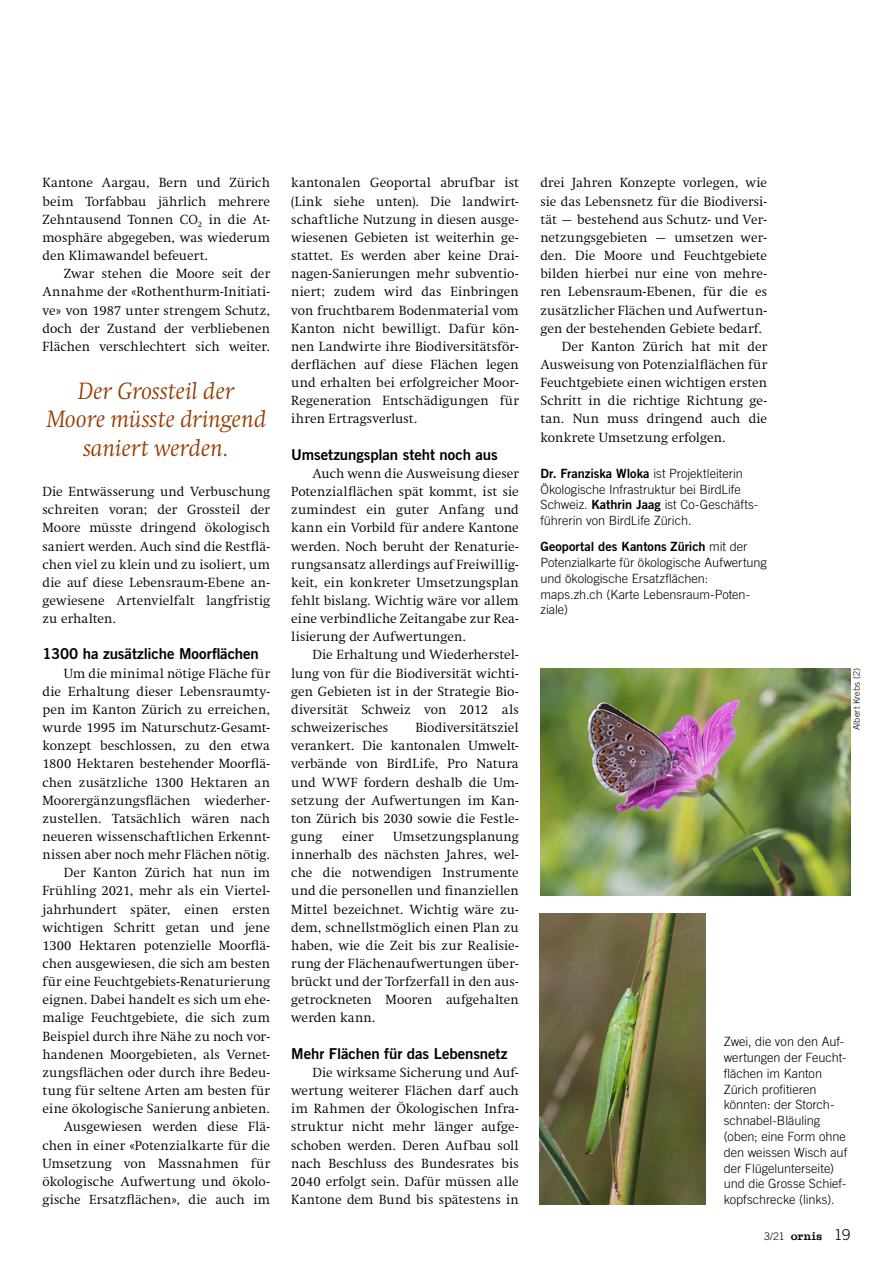
<style>
.page{position:relative;width:893px;height:1263px;background:#fff}
.page>*{position:absolute;margin:0;border:0;box-sizing:border-box;transform-origin:0 0}
._006_Quotes_gross{font:italic 300 24px/28.5px "Swift LT Std";letter-spacing:.005em;color:#963b00;text-align:center}
._006_Zwischentitel{font:15px "Trade Gothic LT Std Bd 2";letter-spacing:-.01em;color:#000}
._005_Lauftext{font:300 13.5px/18.1px "Swift LT Std";letter-spacing:.01em;color:#000;text-align:justify}
._005_Lauftext_mit_In{font:300 13.5px/18.1px "Swift LT Std";letter-spacing:.01em;color:#000;text-align:justify}
.Legende_ohne_Raster{font:300 12.75px/15.8px "Trade Gothic LT Std";color:#000}
.Autorenzeile{font:300 12.75px/15.8px "Trade Gothic LT Std";color:#000}
.t1{font:500 12px "Clarendon Com";letter-spacing:.02em;color:#000}
._009_Foto-Byline{font:300 9px "Trade Gothic LT Std";letter-spacing:.015em;color:#000}
.s1{font-family:"Trade Gothic LT Std Bd 2";font-weight:400}
.s2{font-family:"Trade Gothic LT Std";font-weight:300;font-size:10.5px}
.s3{font-family:"Trade Gothic LT Std";font-weight:300;font-size:15px}
</style>
<div class="page">
<img style="left:540px;top:668px;width:310px;height:227px">
<img style="left:540px;top:913px;width:165px;height:291px">
<p class="_005_Lauftext_mit_In" style="left:43px;top:174px;width:229px">Kantone Aargau, Bern und Zürich beim Torfabbau jährlich mehrere Zehntausend Tonnen CO<sub>2</sub> in die At&shy;mosphäre abgegeben, was wiederum den Klimawandel befeuert.</p>
<p class="_005_Lauftext" style="left:43px;top:265px;width:229px;text-indent:21px">Zwar stehen die Moore seit der Annahme der «Rothenthurm-Initiati&shy;ve» von 1987 unter strengem Schutz, doch der Zustand der verbliebenen Flächen verschlechtert sich weiter.</p>
<p class="_006_Quotes_gross" style="left:46px;top:377px;width:221px">Der Grossteil der<br>Moore müsste dringend saniert werden.</p>
<p class="_005_Lauftext" style="left:43px;top:483px;width:229px">Die Entwässerung und Verbuschung schreiten voran; der Grossteil der Moore müsste dringend ökologisch saniert werden. Auch sind die Restflä&shy;chen viel zu klein und zu isoliert, um die auf diese Lebensraum-Ebene an&shy;gewiesene Artenvielfalt langfristig zu erhalten.</p>
<p class="_006_Zwischentitel" style="left:43px;top:645px;width:218px">1300 ha zusätzliche Moorflächen</p>
<p class="_005_Lauftext" style="left:43px;top:664px;width:229px;text-indent:21px">Um die minimal nötige Fläche für die Erhaltung dieser Lebensraumty&shy;pen im Kanton Zürich zu erreichen, wurde 1995 im Naturschutz-Gesamt&shy;konzept beschlossen, zu den etwa 1800 Hektaren bestehender Moorflä&shy;chen zusätzliche 1300 Hektaren an Moorergänzungsflächen wiederher&shy;zustellen. Tatsächlich wären nach neueren wissenschaftlichen Erkennt&shy;nissen aber noch mehr Flächen nötig.</p>
<p class="_005_Lauftext" style="left:43px;top:864px;width:229px;text-indent:21px">Der Kanton Zürich hat nun im Frühling 2021, mehr als ein Viertel&shy;jahrhundert später, einen ersten wichtigen Schritt getan und jene 1300 Hektaren potenzielle Moorflä&shy;chen ausgewiesen, die sich am besten für eine Feuchtgebiets-Renaturierung eignen. Dabei handelt es sich um ehe&shy;malige Feuchtgebiete, die sich zum Beispiel durch ihre Nähe zu noch vor&shy;handenen Moorgebieten, als Vernet&shy;zungsflächen oder durch ihre Bedeu&shy;tung für seltene Arten am besten für eine ökologische Sanierung anbieten.</p>
<p class="_005_Lauftext" style="left:43px;top:1118px;width:229px;text-indent:21px">Ausgewiesen werden diese Flä&shy;chen in einer «Potenzialkarte für die Umsetzung von Massnahmen für ökologische Aufwertung und ökolo&shy;gische Ersatzflächen», die auch im</p>
<p class="_005_Lauftext" style="left:291px;top:174px;width:229px">kantonalen Geoportal abrufbar ist (Link siehe unten). Die landwirt&shy;schaftliche Nutzung in diesen ausge&shy;wiesenen Gebieten ist weiterhin ge&shy;stattet. Es werden aber keine Drai&shy;nagen-Sanierungen mehr subventio&shy;niert; zudem wird das Einbringen von fruchtbarem Bodenmaterial vom Kanton nicht bewilligt. Dafür kön&shy;nen Landwirte ihre Biodiversitätsför&shy;derflächen auf diese Flächen legen und erhalten bei erfolgreicher Moor-Regeneration Entschädigungen für ihren Ertragsverlust.</p>
<p class="_006_Zwischentitel" style="left:291px;top:445px;width:208px">Umsetzungsplan steht noch aus</p>
<p class="_005_Lauftext" style="left:291px;top:464px;width:229px;text-indent:21px">Auch wenn die Ausweisung dieser Potenzialflächen spät kommt, ist sie zumindest ein guter Anfang und kann ein Vorbild für andere Kantone werden. Noch beruht der Renaturie&shy;rungsansatz allerdings auf Freiwillig&shy;keit, ein konkreter Umsetzungsplan fehlt bislang. Wichtig wäre vor allem eine verbindliche Zeitangabe zur Rea&shy;lisierung der Aufwertungen.</p>
<p class="_005_Lauftext" style="left:291px;top:646px;width:229px;text-indent:21px">Die Erhaltung und Wiederherstel&shy;lung von für die Biodiversität wichti&shy;gen Gebieten ist in der Strategie Bio&shy;diversität Schweiz von 2012 als schweizerisches</p>
<p class="_005_Lauftext" style="left:291px;top:719px;width:229px;text-indent:124px">Biodiversitätsziel verankert. Die kantonalen Umwelt&shy;verbände von BirdLife, Pro Natura und WWF fordern deshalb die Um&shy;setzung der Aufwertungen im Kan&shy;ton Zürich bis 2030 sowie die Festle&shy;gung</p>
<p class="_005_Lauftext" style="left:291px;top:827px;width:229px;text-indent:102px">Umsetzungsplanung innerhalb des nächsten Jahres, wel&shy;che die notwendigen Instrumente und die personellen und finanziellen Mittel bezeichnet. Wichtig wäre zu&shy;dem, schnellstmöglich einen Plan zu haben, wie die Zeit bis zur Realisie&shy;rung der Flächenaufwertungen über&shy;brückt und der Torfzerfall in den aus&shy;getrockneten Mooren aufgehalten werden kann.</p>
<p class="_006_Zwischentitel" style="left:291px;top:1044px;width:218px">Mehr Flächen für das Lebensnetz</p>
<p class="_005_Lauftext" style="left:291px;top:1063px;width:229px;text-indent:21px">Die wirksame Sicherung und Auf&shy;wertung weiterer Flächen darf auch im Rahmen der Ökologischen Infra&shy;struktur nicht mehr länger aufge&shy;schoben werden. Deren Aufbau soll nach Beschluss des Bundesrates bis 2040 erfolgt sein. Dafür müssen alle Kantone dem Bund bis spätestens in</p>
<p class="_005_Lauftext" style="left:342px;top:827px;width:33px">einer</p>
<p class="_005_Lauftext" style="left:540px;top:174px;width:228px">drei Jahren Konzepte vorlegen, wie sie das Lebensnetz für die Biodiversi&shy;tät – bestehend aus Schutz- und Ver&shy;netzungsgebieten – umsetzen wer&shy;den. Die Moore und Feuchtgebiete bilden hierbei nur eine von mehre&shy;ren Lebensraum-Ebenen, für die es zusätzlicher Flächen und Aufwertun&shy;gen der bestehenden Gebiete bedarf.</p>
<p class="_005_Lauftext" style="left:540px;top:337px;width:228px;text-indent:21px">Der Kanton Zürich hat mit der Ausweisung von Potenzialflächen für Feuchtgebiete einen wichtigen ersten Schritt in die richtige Richtung ge&shy;tan. Nun muss dringend auch die konkrete Umsetzung erfolgen.</p>
<p class="Autorenzeile" style="left:540px;top:465px;width:219px"><span class="s1">Dr. Franziska Wloka</span> ist Projektleiterin Ökologische Infrastruktur bei BirdLife Schweiz. <span class="s1">Kathrin Jaag</span> ist Co-Geschäfts&shy;führerin von BirdLife Zürich.</p>
<p class="Legende_ohne_Raster" style="left:540px;top:539px;width:228px"><span class="s1">Geoportal des Kantons Zürich</span> mit der<br>Potenzialkarte für ökologische Aufwertung und ökologische Ersatzflächen: maps.zh.ch (Karte Lebensraum-Poten&shy;ziale)</p>
<p class="_009_Foto-Byline" style="left:851px;top:730px;width:63px;rotate:-90deg">Albert Krebs (2)</p>
<p class="Legende_ohne_Raster" style="left:724px;top:1034px;width:125px">Zwei, die von den Auf&shy;wertungen der Feucht&shy;flächen im Kanton<br>Zürich profitieren könnten: der Storch&shy;schnabel-Bläuling (oben; eine Form ohne den weissen Wisch auf der Flügelunterseite) und die Grosse Schief&shy;kopfschrecke (links).</p>
<p class="t1" style="left:764px;top:1229px;width:88px"><span class="s2">3/21</span> ornis <span class="s3">19</span></p>
</div>
